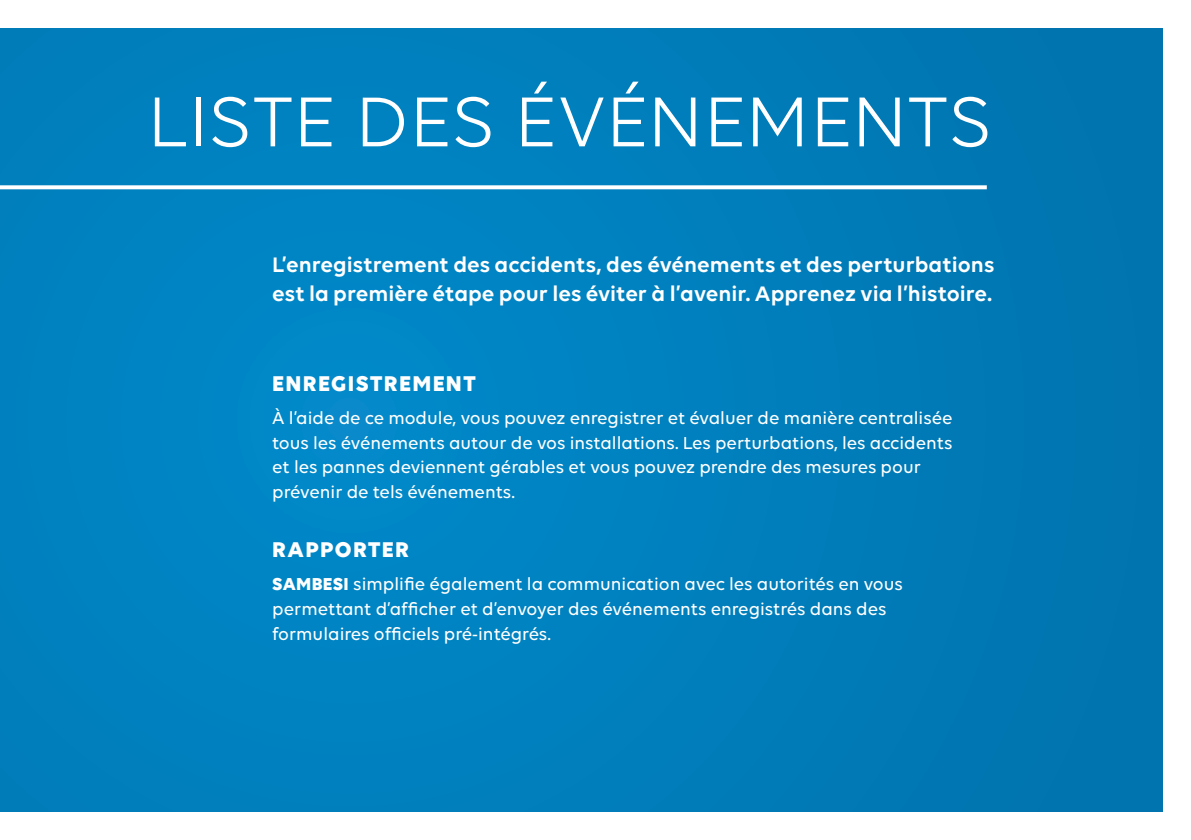
<style>
.page{position:relative;width:1191px;height:840px;background:#fff}
.page>*{position:absolute;margin:0;border:0;box-sizing:border-box;transform-origin:0 0}
.t1{font:76px "Volte";letter-spacing:.005em;color:#fff}
.t2{font:700 23px "Volte";letter-spacing:.06em;color:#fff}
.t3{font:600 22.6px/29px "Volte";color:#fff}
.t4{font:500 18.6px/24.6px "Volte";color:#fff}
.s1{font-weight:700}
</style>
<div class="page">
<div style="left:0;top:28px;width:1162px;height:783px;background:linear-gradient(to right,#0086c5,#0077b2)"></div>
<svg style="left:0;top:185px;width:986px;height:4px"></svg>
<h1 class="t1" style="left:147px;top:94px;width:846px">LISTE DES ÉVÉNEMENTS</h1>
<p class="t3" style="left:272px;top:252px;width:723px">L’enregistrement des accidents, des événements et des perturbations est la première étape pour les éviter à l’avenir. Apprenez via l’histoire.</p>
<p class="t2" style="left:272px;top:375px;width:205px">ENREGISTREMENT</p>
<p class="t4" style="left:272px;top:407px;width:682px">À l’aide de ce module, vous pouvez enregistrer et évaluer de manière centralisée tous les événements autour de vos installations. Les perturbations, les accidents et les pannes deviennent gérables et vous pouvez prendre des mesures pour prévenir de tels événements.</p>
<p class="t2" style="left:272px;top:541px;width:138px">RAPPORTER</p>
<p class="t4" style="left:272px;top:573px;width:632px"><span class="s1">SAMBESI</span> simplifie également la communication avec les autorités en vous permettant d’afficher et d’envoyer des événements enregistrés dans des formulaires officiels pré-intégrés.</p>
</div>
